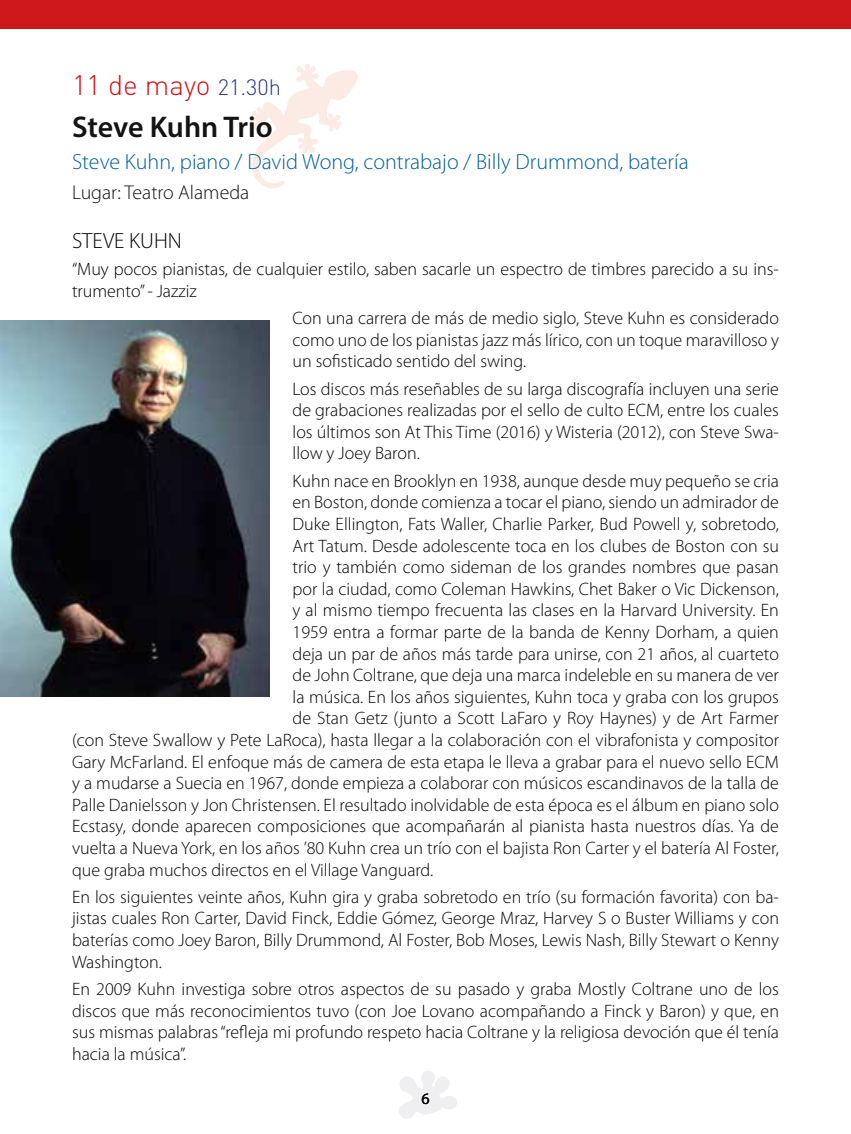
<style>
.page{position:relative;width:851px;height:1134px;background:#fff}
.page>*{position:absolute;margin:0;border:0;box-sizing:border-box;transform-origin:0 0}
.t1{font:600 30px "Myriad Pro";letter-spacing:-.005em;color:#131313}
.t2{font:300 28px "DIN";color:#cd171a}
.t3{font:300 22px "Myriad Pro";color:#025f94}
.t4{font:300 22px "Myriad Pro";color:#000}
.t5{font:300 20px "Myriad Pro";color:#131313}
.t6{font:300 18px/21.6px "Myriad Pro";color:#000;text-align:justify}
.t7{font:16px "Myriad Pro";color:#000}
.s1{font-size:22px;color:#283583}
</style>
<div class="page">
<svg style="left:399px;top:1071px;width:58px;height:48px"></svg>
<svg style="left:250px;top:64px;width:108px;height:125px"></svg>
<img style="left:0;top:321px;width:270px;height:375px">
<div style="left:0;top:0;width:850px;height:28px;background:#cd171a"></div>
<h2 class="t2" style="left:72px;top:68px;width:211px">11 de mayo <span class="s1">21.30h</span></h2>
<h1 class="t1" style="left:72px;top:108px;width:202px">Steve Kuhn Trio</h1>
<p class="t3" style="left:72px;top:150px;width:618px">Steve Kuhn, piano / David Wong, contrabajo / Billy Drummond, batería</p>
<p class="t5" style="left:72px;top:181px;width:179px">Lugar: Teatro Alameda</p>
<p class="t4" style="left:72px;top:229px;width:111px">STEVE KUHN</p>
<p class="t6" style="left:72px;top:259px;width:708px">“Muy pocos pianistas, de cualquier estilo, saben sacarle un espectro de timbres parecido a su ins&shy;trumento” - Jazziz</p>
<p class="t6" style="left:292px;top:308px;width:488px">Con una carrera de más de medio siglo, Steve Kuhn es considerado como uno de los pianistas jazz más lírico, con un toque maravilloso y un sofisticado sentido del swing.</p>
<p class="t6" style="left:292px;top:378px;width:488px">Los discos más reseñables de su larga discografía incluyen una serie de grabaciones realizadas por el sello de culto ECM, entre los cuales los últimos son At This Time (2016) y Wisteria (2012), con Steve Swa&shy;llow y Joey Baron.</p>
<p class="t6" style="left:292px;top:470px;width:488px">Kuhn nace en Brooklyn en 1938, aunque desde muy pequeño se cria</p>
<p class="t6" style="left:292px;top:492px;width:487px">en Boston, donde comienza a tocar el piano, siendo un admirador de</p>
<p class="t6" style="left:292px;top:513px;width:488px">Duke Ellington, Fats Waller, Charlie Parker, Bud Powell y, sobretodo,</p>
<p class="t6" style="left:292px;top:535px;width:488px">Art Tatum. Desde adolescente toca en los clubes de Boston con su</p>
<p class="t6" style="left:292px;top:557px;width:488px">trio y también como sideman de los grandes nombres que pasan</p>
<p class="t6" style="left:292px;top:578px;width:488px">por la ciudad, como Coleman Hawkins, Chet Baker o Vic Dickenson,</p>
<p class="t6" style="left:292px;top:600px;width:488px">y al mismo tiempo frecuenta las clases en la Harvard University. En</p>
<p class="t6" style="left:292px;top:621px;width:488px">1959 entra a formar parte de la banda de Kenny Dorham, a quien</p>
<p class="t6" style="left:292px;top:643px;width:488px">deja un par de años más tarde para unirse, con 21 años, al cuarteto</p>
<p class="t6" style="left:292px;top:665px;width:487px">de John Coltrane, que deja una marca indeleble en su manera de ver</p>
<p class="t6" style="left:292px;top:686px;width:488px">la música. En los años siguientes, Kuhn toca y graba con los grupos</p>
<p class="t6" style="left:292px;top:708px;width:488px">de Stan Getz (junto a Scott LaFaro y Roy Haynes) y de Art Farmer</p>
<p class="t6" style="left:72px;top:729px;width:708px">(con Steve Swallow y Pete LaRoca), hasta llegar a la colaboración con el vibrafonista y compositor</p>
<p class="t6" style="left:72px;top:751px;width:708px">Gary McFarland. El enfoque más de camera de esta etapa le lleva a grabar para el nuevo sello ECM</p>
<p class="t6" style="left:72px;top:773px;width:708px">y a mudarse a Suecia en 1967, donde empieza a colaborar con músicos escandinavos de la talla de</p>
<p class="t6" style="left:72px;top:794px;width:708px">Palle Danielsson y Jon Christensen. El resultado inolvidable de esta época es el álbum en piano solo</p>
<p class="t6" style="left:72px;top:816px;width:708px">Ecstasy, donde aparecen composiciones que acompañarán al pianista hasta nuestros días. Ya de</p>
<p class="t6" style="left:72px;top:837px;width:708px">vuelta a Nueva York, en los años ’80 Kuhn crea un trío con el bajista Ron Carter y el batería Al Foster,</p>
<p class="t6" style="left:72px;top:859px;width:363px">que graba muchos directos en el Village Vanguard.</p>
<p class="t6" style="left:72px;top:886px;width:708px">En los siguientes veinte años, Kuhn gira y graba sobretodo en trío (su formación favorita) con ba&shy;jistas cuales Ron Carter, David Finck, Eddie Gómez, George Mraz, Harvey S o Buster Williams y con baterías como Joey Baron, Billy Drummond, Al Foster, Bob Moses, Lewis Nash, Billy Stewart o Kenny Washington.</p>
<p class="t6" style="left:72px;top:978px;width:708px">En 2009 Kuhn investiga sobre otros aspectos de su pasado y graba Mostly Coltrane uno de los discos que más reconocimientos tuvo (con Joe Lovano acompañando a Finck y Baron) y que, en sus mismas palabras “refleja mi profundo respeto hacia Coltrane y la religiosa devoción que él tenía hacia la música”.</p>
<p class="t7" style="left:421px;top:1088px;width:10px">6</p>
</div>
